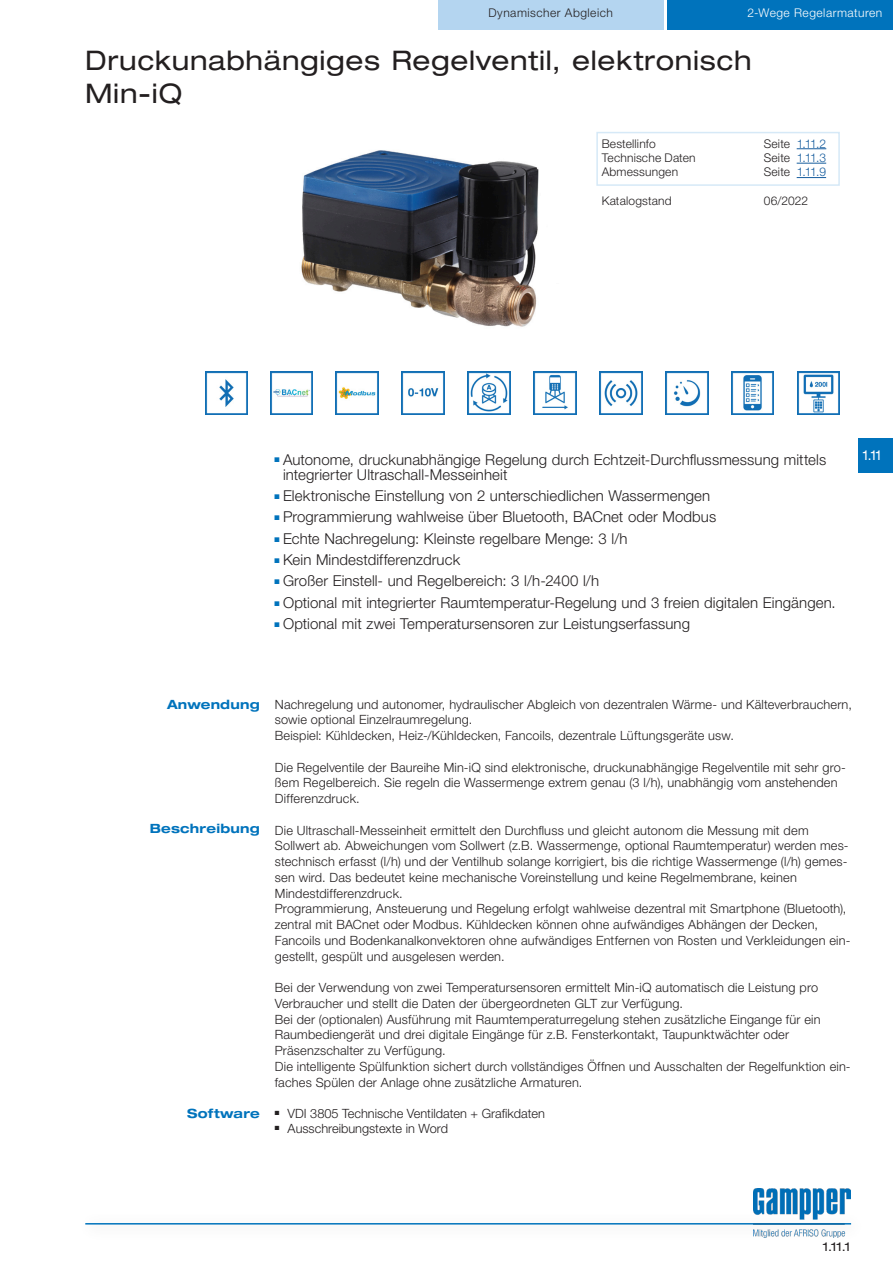
<style>
.page{position:relative;width:893px;height:1263px;background:#fff}
.page>*{position:absolute;margin:0;border:0;box-sizing:border-box;transform-origin:0 0}
._01_Headline{font:expanded 27px "Helvetica Neue LT Std";letter-spacing:.025em;color:#231f20}
.t1{font:300 15px/15px "Helvetica Neue LT Std";letter-spacing:.005em;color:#231f20}
.Kapitel{font:expanded 13.5px "Helvetica Neue LT Std";color:#fff;scale:.85 1}
._04_Fließtext_Anwend{font:300 12.75px/15.8px "Helvetica Neue LT Std";letter-spacing:.015em;color:#231f20}
._03_Headline_Anwendu{font:700 expanded 12.75px "Helvetica Neue LT Std";letter-spacing:.015em;color:#0073bc}
.t2{font:300 12px "Helvetica Neue LT Std";letter-spacing:.015em;color:#231f20}
.t3{font:300 12px "Helvetica Neue LT Std";letter-spacing:.015em;color:#175d9e}
.t4{font:300 12px "Helvetica Neue LT Std";letter-spacing:.04em;color:#fff}
.t5{font:300 12px "Helvetica Neue LT Std";letter-spacing:.04em;color:#231f20}
.t6{font:expanded 12px "Helvetica Neue LT Std";color:#231f20}
.s1{color:#231f20}
.s2{color:#0073bc}
</style>
<div class="page">
<hr style="left:85px;top:1223px;width:766px;height:1px;background:#0073bc">
<div style="left:668px;top:0;width:225px;height:30px;background:#0073bc"></div>
<img style="left:753px;top:1188px;width:97px;height:49px">
<div style="left:438px;top:0;width:225px;height:30px;background:#b4d5f0"></div>
<div style="left:596px;top:132px;width:244px;height:54px;border:2px solid #d6e9f7"></div>
<img style="left:301px;top:150px;width:238px;height:177px">
<svg style="left:797px;top:148px;width:29px;height:1px"></svg>
<svg style="left:797px;top:163px;width:29px;height:1px"></svg>
<svg style="left:797px;top:177px;width:29px;height:1px"></svg>
<img style="left:797px;top:372px;width:43px;height:42px">
<img style="left:731px;top:372px;width:43px;height:42px">
<img style="left:600px;top:372px;width:42px;height:42px">
<img style="left:402px;top:372px;width:42px;height:42px">
<img style="left:336px;top:372px;width:42px;height:42px">
<img style="left:665px;top:372px;width:43px;height:42px">
<img style="left:534px;top:372px;width:42px;height:42px">
<img style="left:205px;top:372px;width:43px;height:42px">
<img style="left:270px;top:372px;width:43px;height:42px">
<img style="left:468px;top:372px;width:42px;height:42px">
<div style="left:859px;top:438px;width:34px;height:34px;background:#0073bc"></div>
<p class="t5" style="left:488px;top:5px;width:126px">Dynamischer Abgleich</p>
<p class="t4" style="left:747px;top:5px;width:136px">2-Wege Regelarmaturen</p>
<p class="_01_Headline" style="left:85px;top:44px;width:668px">Druckunabhängiges Regelventil, elektronisch</p>
<p class="_01_Headline" style="left:85px;top:77px;width:99px">Min-iQ</p>
<p class="t2" style="left:602px;top:136px;width:55px">Bestellinfo</p>
<p class="t3" style="left:764px;top:136px;width:64px"><span class="s1">Seite</span> 1.11.2</p>
<p class="t2" style="left:602px;top:150px;width:95px">Technische Daten</p>
<p class="t3" style="left:764px;top:150px;width:64px"><span class="s1">Seite</span> 1.11.3</p>
<p class="t2" style="left:602px;top:165px;width:78px">Abmessungen</p>
<p class="t3" style="left:764px;top:165px;width:64px"><span class="s1">Seite</span> 1.11.9</p>
<p class="t2" style="left:602px;top:194px;width:72px">Katalogstand</p>
<p class="t2" style="left:764px;top:194px;width:46px">06/2022</p>
<p class="t1" style="left:283px;top:451px;width:545px;text-indent:-9px"><span class="s2">■</span> Autonome, druckunabhängige Regelung durch Echtzeit-Durchflussmessung mittels integrierter Ultraschall-Messeinheit</p>
<p class="t1" style="left:275px;top:488px;width:437px"><span class="s2">■</span> Elektronische Einstellung von 2 unterschiedlichen Wassermengen</p>
<p class="t1" style="left:275px;top:509px;width:443px"><span class="s2">■</span> Programmierung wahlweise über Bluetooth, BACnet oder Modbus</p>
<p class="t1" style="left:275px;top:531px;width:355px"><span class="s2">■</span> Echte Nachregelung: Kleinste regelbare Menge: 3 l/h</p>
<p class="t1" style="left:275px;top:552px;width:187px"><span class="s2">■</span> Kein Mindestdifferenzdruck</p>
<p class="t1" style="left:275px;top:573px;width:326px"><span class="s2">■</span> Großer Einstell- und Regelbereich: 3 l/h-2400 l/h</p>
<p class="t1" style="left:275px;top:595px;width:563px"><span class="s2">■</span> Optional mit integrierter Raumtemperatur-Regelung und 3 freien digitalen Eingängen.</p>
<p class="t1" style="left:275px;top:616px;width:417px"><span class="s2">■</span> Optional mit zwei Temperatursensoren zur Leistungserfassung</p>
<p class="Kapitel" style="left:863px;top:446px;width:23px">1.11</p>
<p class="_03_Headline_Anwendu" style="left:167px;top:696px;width:94px">Anwendung</p>
<p class="_03_Headline_Anwendu" style="left:150px;top:820px;width:111px">Beschreibung</p>
<p class="_03_Headline_Anwendu" style="left:187px;top:1105px;width:74px">Software</p>
<p class="_04_Fließtext_Anwend" style="left:275px;top:696px;width:579px">Nachregelung und autonomer, hydraulischer Abgleich von dezentralen Wärme- und Kälteverbrauchern, sowie optional Einzelraumregelung.</p>
<p class="_04_Fließtext_Anwend" style="left:275px;top:727px;width:460px">Beispiel: Kühldecken, Heiz-/Kühldecken, Fancoils, dezentrale Lüftungsgeräte usw.</p>
<p class="_04_Fließtext_Anwend" style="left:275px;top:759px;width:572px">Die Regelventile der Baureihe Min-iQ sind elektronische, druckunabhängige Regelventile mit sehr gro&shy;ßem Regelbereich. Sie regeln die Wassermenge extrem genau (3 l/h), unabhängig vom anstehenden<br>Differenzdruck.</p>
<p class="_04_Fließtext_Anwend" style="left:275px;top:822px;width:575px">Die Ultraschall-Messeinheit ermittelt den Durchfluss und gleicht autonom die Messung mit dem Sollwert ab. Abweichungen vom Sollwert (z.B. Wassermenge, optional Raumtemperatur) werden mes&shy;stechnisch erfasst (l/h) und der Ventilhub solange korrigiert, bis die richtige Wassermenge (l/h) gemes&shy;sen wird. Das bedeutet keine mechanische Voreinstellung und keine Regelmembrane, keinen Mindestdifferenzdruck.</p>
<p class="_04_Fließtext_Anwend" style="left:275px;top:901px;width:577px">Programmierung, Ansteuerung und Regelung erfolgt wahlweise dezentral mit Smartphone (Bluetooth), zentral mit BACnet oder Modbus. Kühldecken können ohne aufwändiges Abhängen der Decken, Fancoils und Bodenkanalkonvektoren ohne aufwändiges Entfernen von Rosten und Verkleidungen ein&shy;gestellt, gespült und ausgelesen werden.</p>
<p class="_04_Fließtext_Anwend" style="left:275px;top:979px;width:545px">Bei der Verwendung von zwei Temperatursensoren ermittelt Min-iQ automatisch die Leistung pro<br>Verbraucher und stellt die Daten der übergeordneten GLT zur Verfügung.</p>
<p class="_04_Fließtext_Anwend" style="left:275px;top:1011px;width:547px">Bei der (optionalen) Ausführung mit Raumtemperaturregelung stehen zusätzliche Eingange für ein<br>Raumbediengerät und drei digitale Eingänge für z.B. Fensterkontakt, Taupunktwächter oder<br>Präsenzschalter zu Verfügung.</p>
<p class="_04_Fließtext_Anwend" style="left:275px;top:1058px;width:577px">Die intelligente Spülfunktion sichert durch vollständiges Öffnen und Ausschalten der Regelfunktion ein&shy;faches Spülen der Anlage ohne zusätzliche Armaturen.</p>
<p class="_04_Fließtext_Anwend" style="left:275px;top:1105px;width:272px">■ VDI 3805 Technische Ventildaten + Grafikdaten</p>
<p class="_04_Fließtext_Anwend" style="left:275px;top:1120px;width:175px">■ Ausschreibungstexte in Word</p>
<p class="t6" style="left:823px;top:1239px;width:29px">1.11.1</p>
</div>
